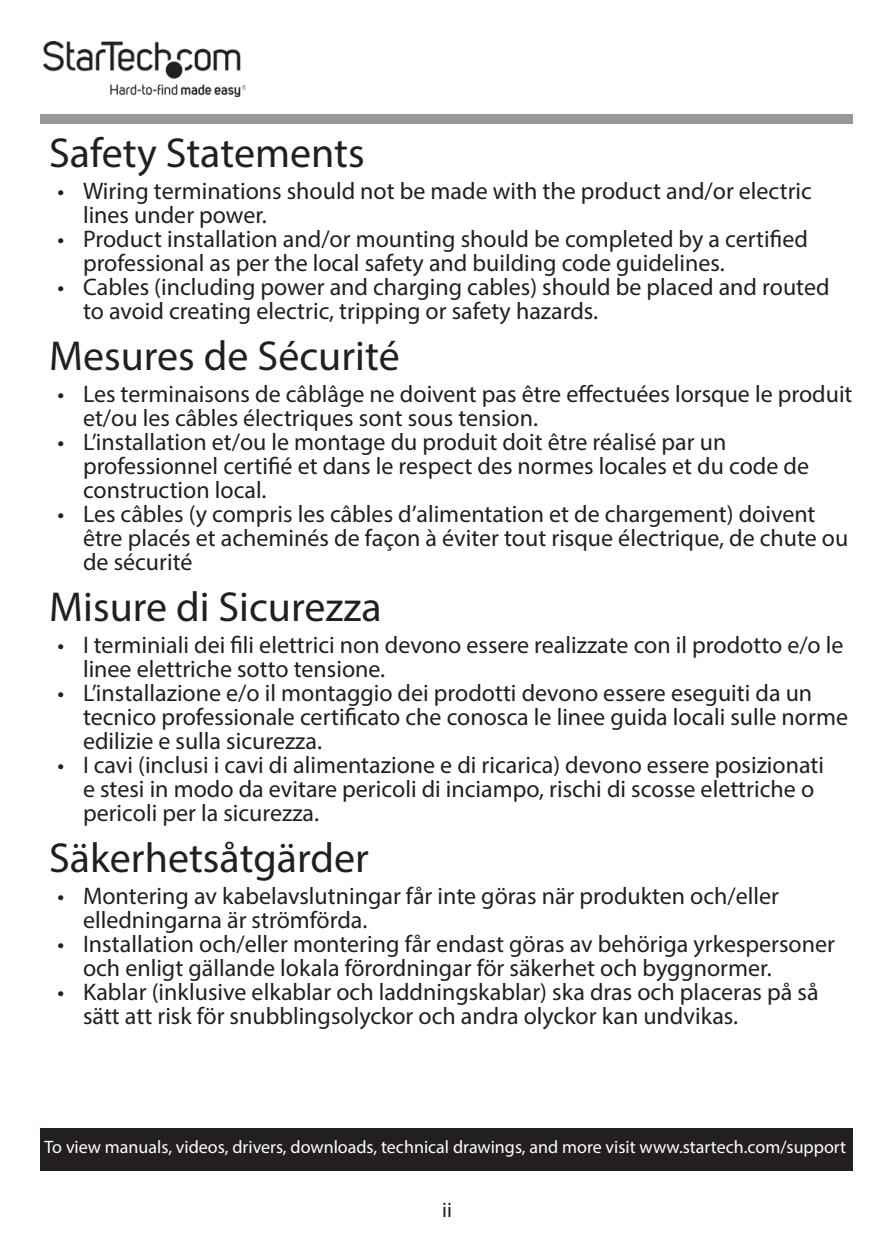
<style>
.page{position:relative;width:893px;height:1259px;background:#fff}
.page>*{position:absolute;margin:0;border:0;box-sizing:border-box;transform-origin:0 0}
.t1{font:42px "Myriad Pro";color:#231f20}
.t2{font:24px/24px "Myriad Pro";color:#231f20}
.t3{font:21px "Myriad Pro";color:#231f20}
.t4{font:18px "Myriad Pro";color:#fff}
</style>
<div class="page">
<img style="left:43px;top:42px;width:203px;height:55px">
<div style="left:40px;top:115px;width:812px;height:9px;background:#97999c"></div>
<div style="left:40px;top:1128px;width:812px;height:42px;background:#231f20"></div>
<h2 class="t1" style="left:49px;top:127px;width:317px">Safety Statements</h2>
<p class="t2" style="left:83px;top:179px;width:730px;text-indent:-26px">• Wiring terminations should not be made with the product and/or electric lines under power.</p>
<p class="t2" style="left:83px;top:227px;width:726px;text-indent:-26px">• Product installation and/or mounting should be completed by a certified professional as per the local safety and building code guidelines.</p>
<p class="t2" style="left:83px;top:275px;width:748px;text-indent:-26px">• Cables (including power and charging cables) should be placed and routed to avoid creating electric, tripping or safety hazards.</p>
<h2 class="t1" style="left:49px;top:330px;width:352px">Mesures de Sécurité</h2>
<p class="t2" style="left:83px;top:382px;width:771px;text-indent:-26px">• Les terminaisons de câblâge ne doivent pas être effectuées lorsque le produit et/ou les câbles électriques sont sous tension.</p>
<p class="t2" style="left:83px;top:430px;width:727px;text-indent:-26px">• L’installation et/ou le montage du produit doit être réalisé par un professionnel certifié et dans le respect des normes locales et du code de construction local.</p>
<p class="t2" style="left:83px;top:502px;width:767px;text-indent:-26px">• Les câbles (y compris les câbles d’alimentation et de chargement) doivent être placés et acheminés de façon à éviter tout risque électrique, de chute ou de sécurité</p>
<h2 class="t1" style="left:49px;top:581px;width:334px">Misure di Sicurezza</h2>
<p class="t2" style="left:83px;top:633px;width:762px;text-indent:-26px">• I terminiali dei fili elettrici non devono essere realizzate con il prodotto e/o le linee elettriche sotto tensione.</p>
<p class="t2" style="left:83px;top:681px;width:766px;text-indent:-26px">• L’installazione e/o il montaggio dei prodotti devono essere eseguiti da un tecnico professionale certificato che conosca le linee guida locali sulle norme edilizie e sulla sicurezza.</p>
<p class="t2" style="left:83px;top:753px;width:743px;text-indent:-26px">• I cavi (inclusi i cavi di alimentazione e di ricarica) devono essere posizionati e stesi in modo da evitare pericoli di inciampo, rischi di scosse elettriche o pericoli per la sicurezza.</p>
<h2 class="t1" style="left:49px;top:832px;width:321px">Säkerhetsåtgärder</h2>
<p class="t2" style="left:83px;top:884px;width:697px;text-indent:-26px">• Montering av kabelavslutningar får inte göras när produkten och/eller elledningarna är strömförda.</p>
<p class="t2" style="left:83px;top:932px;width:753px;text-indent:-26px">• Installation och/eller montering får endast göras av behöriga yrkespersoner och enligt gällande lokala förordningar för säkerhet och byggnormer.</p>
<p class="t2" style="left:83px;top:980px;width:737px;text-indent:-26px">• Kablar (inklusive elkablar och laddningskablar) ska dras och placeras på så sätt att risk för snubblingsolyckor och andra olyckor kan undvikas.</p>
<p class="t4" style="left:45px;top:1135px;width:803px">To view manuals, videos, drivers, downloads, technical drawings, and more visit www.startech.com/support</p>
<p class="t3" style="left:442px;top:1197px;width:11px">ii</p>
</div>
